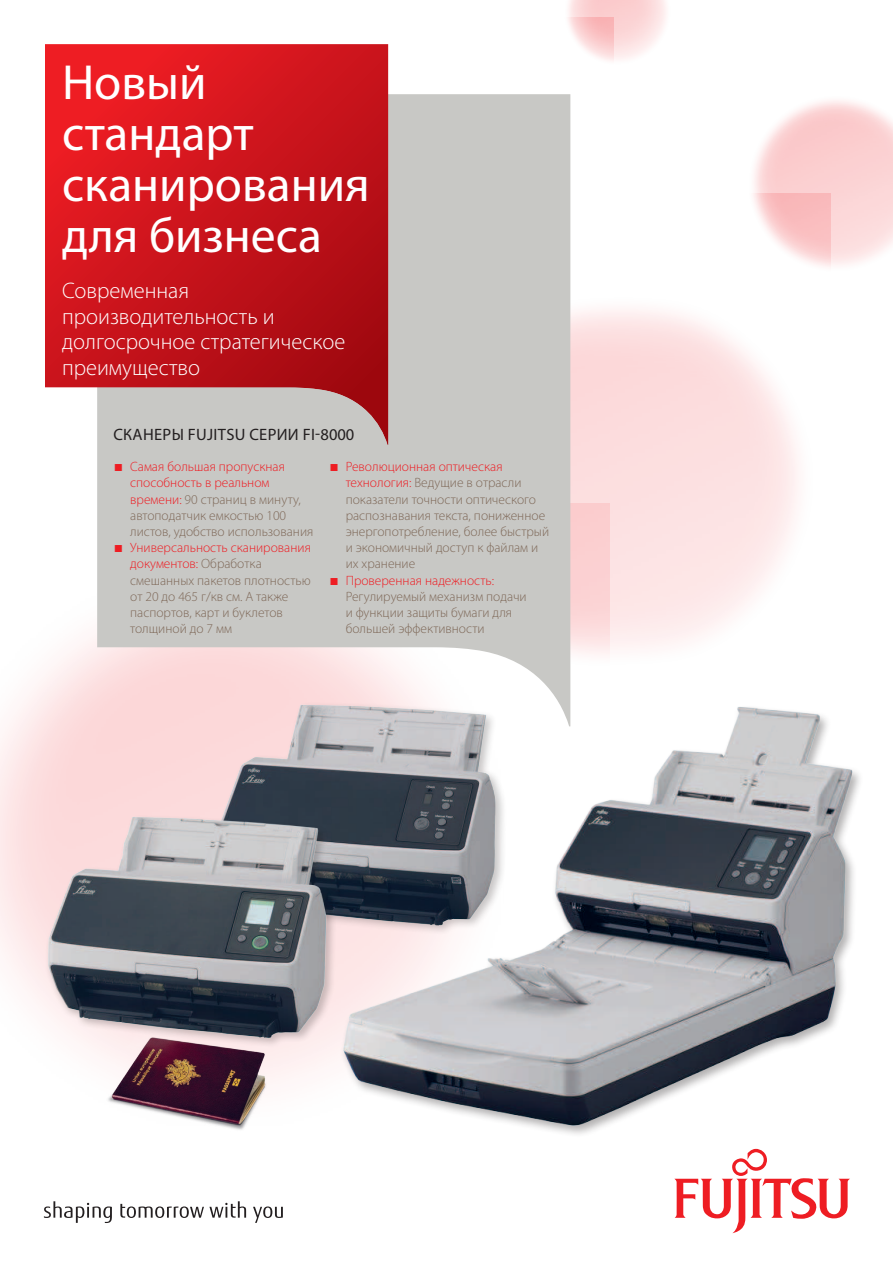
<style>
.page{position:relative;width:893px;height:1263px;background:#fff}
.page>*{position:absolute;margin:0;border:0;box-sizing:border-box;transform-origin:0 0}
.t1{font:49.5px/51px "Myriad Pro";color:#fff}
.t2{font:300 22.5px/25.5px "Myriad Pro";color:#fff}
.t3{font:16.5px "Myriad Pro";letter-spacing:.02em;color:#231f20}
.t4{font:300 13.5px/16.2px "Myriad Pro";color:#7f6959}
.s1{font-family:"Fujitsu Sans";font-weight:500;color:#ee1d23}
.s2{color:#ee1d23}
</style>
<div class="page">
<img style="left:344px;top:685px;width:516px;height:449px">
<img style="left:163px;top:726px;width:348px;height:269px">
<img style="left:0;top:729px;width:344px;height:374px">
<img style="left:97px;top:1019px;width:188px;height:112px">
<svg style="left:97px;top:94px;width:473px;height:632px;background:#d0ccca"></svg>
<svg style="left:45px;top:44px;width:343px;height:401px;background:#ca2d33"></svg>
<svg style="left:674px;top:1149px;width:176px;height:84px"></svg>
<svg style="left:44px;top:1201px;width:68px;height:22px"></svg>
<svg style="left:120px;top:1201px;width:126px;height:17px"></svg>
<svg style="left:253px;top:1206px;width:30px;height:17px"></svg>
<h1 class="t1" style="left:62px;top:58px;width:309px">Новый стандарт сканирования для бизнеса</h1>
<h2 class="t2" style="left:62px;top:280px;width:285px">Современная производительность и долгосрочное стратегическое преимущество</h2>
<p class="t3" style="left:113px;top:426px;width:242px">СКАНЕРЫ FUJITSU СЕРИИ FI-8000</p>
<p class="t4" style="left:130px;top:460px;width:185px;text-indent:-17px"><span class="s1">■</span> <span class="s2">Самая большая пропускная способность в реальном времени:</span> 90 страниц в минуту, автоподатчик емкостью 100 листов, удобство использования</p>
<p class="t4" style="left:130px;top:541px;width:182px;text-indent:-17px"><span class="s1">■</span> <span class="s2">Универсальность сканирования документов:</span> Обработка смешанных пакетов плотностью от 20 до 465 г/кв см. А также паспортов, карт и буклетов толщиной до 7 мм</p>
<p class="t4" style="left:346px;top:460px;width:205px;text-indent:-17px"><span class="s1">■</span> <span class="s2">Революционная оптическая технология:</span> Ведущие в отрасли показатели точности оптического распознавания текста, пониженное энергопотребление, более быстрый и экономичный доступ к файлам и их хранение</p>
<p class="t4" style="left:346px;top:573px;width:183px;text-indent:-17px"><span class="s1">■</span> <span class="s2">Проверенная надежность:<br></span>Регулируемый механизм подачи и функции защиты бумаги для большей эффективности</p>
</div>
